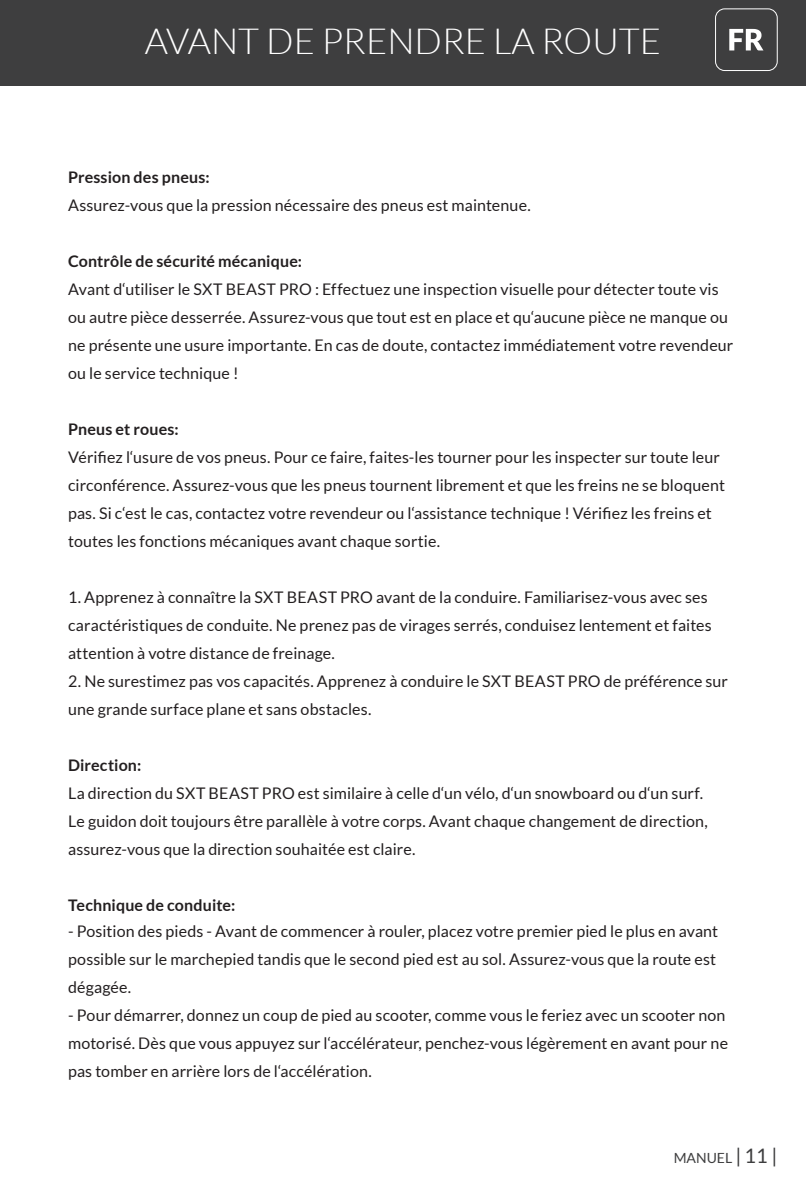
<style>
.page{position:relative;width:806px;height:1191px;background:#fff}
.page>*{position:absolute;margin:0;border:0;box-sizing:border-box;transform-origin:0 0}
.t1{font:300 36px "Lato";color:#fff}
.t2{font:16px/28px "Lato";letter-spacing:.005em;color:#231f20}
.t3{font:700 16px "Lato";letter-spacing:.01em;color:#231f20}
.t4{font:14px "Lato";color:#3e3e3f}
.s1{font-size:20px}
</style>
<div class="page">
<div style="left:0;top:0;width:805px;height:85px;background:#3e3e3f"></div>
<div style="left:714px;top:9px;width:63px;height:62px;border:1px solid #fff;border-radius:9px"></div>
<svg style="left:729px;top:29px;width:34px;height:21px"></svg>
<h1 class="t1" style="left:145px;top:22px;width:517px">AVANT DE PRENDRE LA ROUTE</h1>
<p class="t3" style="left:68px;top:168px;width:143px">Pression des pneus:</p>
<p class="t2" style="left:68px;top:191px;width:464px">Assurez-vous que la pression nécessaire des pneus est maintenue.</p>
<p class="t3" style="left:68px;top:252px;width:235px">Contrôle de sécurité mécanique:</p>
<p class="t2" style="left:68px;top:275px;width:666px">Avant d‘utiliser le SXT BEAST PRO : Effectuez une inspection visuelle pour détecter toute vis ou autre pièce desserrée. Assurez-vous que tout est en place et qu‘aucune pièce ne manque ou ne présente une usure importante. En cas de doute, contactez immédiatement votre revendeur ou le service technique !</p>
<p class="t3" style="left:68px;top:420px;width:112px">Pneus et roues:</p>
<p class="t2" style="left:68px;top:443px;width:658px">Vérifiez l‘usure de vos pneus. Pour ce faire, faites-les tourner pour les inspecter sur toute leur circonférence. Assurez-vous que les pneus tournent librement et que les freins ne se bloquent pas. Si c‘est le cas, contactez votre revendeur ou l‘assistance technique ! Vérifiez les freins et toutes les fonctions mécaniques avant chaque sortie.</p>
<p class="t2" style="left:68px;top:583px;width:644px">1. Apprenez à connaître la SXT BEAST PRO avant de la conduire. Familiarisez-vous avec ses caractéristiques de conduite. Ne prenez pas de virages serrés, conduisez lentement et faites attention à votre distance de freinage.</p>
<p class="t2" style="left:68px;top:667px;width:661px">2. Ne surestimez pas vos capacités. Apprenez à conduire le SXT BEAST PRO de préférence sur une grande surface plane et sans obstacles.</p>
<p class="t3" style="left:68px;top:756px;width:75px">Direction:</p>
<p class="t2" style="left:68px;top:779px;width:641px">La direction du SXT BEAST PRO est similaire à celle d‘un vélo, d‘un snowboard ou d‘un surf.<br>Le guidon doit toujours être parallèle à votre corps. Avant chaque changement de direction, assurez-vous que la direction souhaitée est claire.</p>
<p class="t3" style="left:68px;top:896px;width:169px">Technique de conduite:</p>
<p class="t2" style="left:68px;top:917px;width:651px">- Position des pieds - Avant de commencer à rouler, placez votre premier pied le plus en avant possible sur le marchepied tandis que le second pied est au sol. Assurez-vous que la route est dégagée.</p>
<p class="t2" style="left:68px;top:1001px;width:661px">- Pour démarrer, donnez un coup de pied au scooter, comme vous le feriez avec un scooter non motorisé. Dès que vous appuyez sur l‘accélérateur, penchez-vous légèrement en avant pour ne pas tomber en arrière lors de l‘accélération.</p>
<p class="t4" style="left:673px;top:1149px;width:105px">MANUEL <span class="s1">| 11 |</span></p>
</div>
